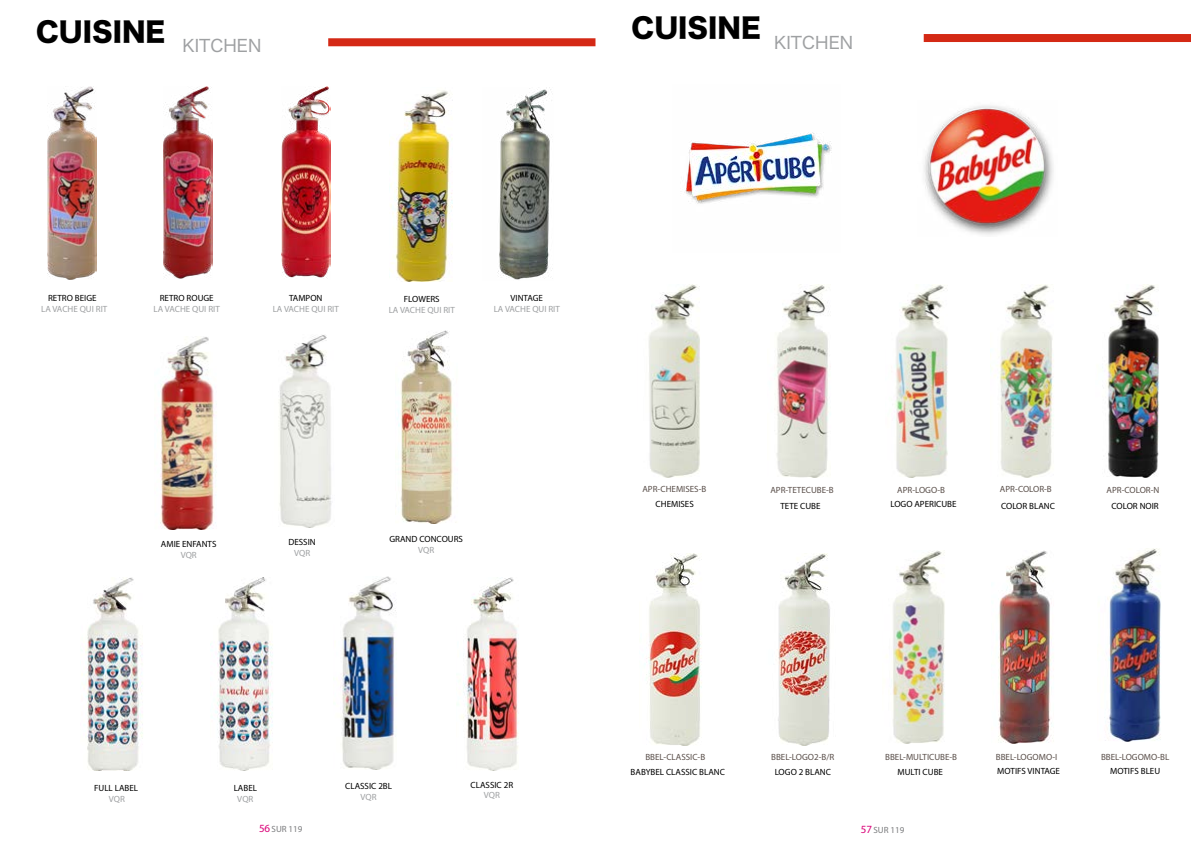
<style>
.page{position:relative;width:1191px;height:842px;background:#fff}
.page>*{position:absolute;margin:0;border:0;box-sizing:border-box;transform-origin:0 0}
.t1{font:27px "Hiragino Sans W8";color:#000}
.t2{font:9px "Myriad Pro";color:#000}
.t3{font:9px "Myriad Pro";color:#5a4f4a}
.t4{font:9px "Myriad Pro";color:#9ea0a2}
.t5{font:9px "Myriad Pro";color:#7b7c7e}
.s1{font-size:11px;color:#da0078}
</style>
<div class="page">
<img style="left:497px;top:88px;width:56px;height:192px">
<img style="left:48px;top:86px;width:49px;height:193px">
<img style="left:164px;top:86px;width:48px;height:193px">
<img style="left:281px;top:86px;width:49px;height:192px">
<div style="left:328px;top:38px;width:267px;height:8px;background:#d42915"></div>
<img style="left:390px;top:90px;width:62px;height:191px">
<img style="left:160px;top:337px;width:57px;height:192px">
<img style="left:457px;top:578px;width:62px;height:192px">
<img style="left:279px;top:335px;width:53px;height:192px">
<img style="left:340px;top:577px;width:56px;height:193px">
<img style="left:398px;top:330px;width:58px;height:193px">
<img style="left:82px;top:578px;width:61px;height:192px">
<img style="left:210px;top:578px;width:63px;height:192px">
<img style="left:895px;top:285px;width:53px;height:192px">
<img style="left:644px;top:553px;width:58px;height:193px">
<img style="left:778px;top:553px;width:52px;height:193px">
<img style="left:774px;top:284px;width:55px;height:193px">
<img style="left:990px;top:284px;width:64px;height:193px">
<img style="left:893px;top:550px;width:52px;height:193px">
<img style="left:998px;top:551px;width:55px;height:192px">
<img style="left:1106px;top:284px;width:53px;height:193px">
<img style="left:649px;top:284px;width:51px;height:193px">
<img style="left:1105px;top:549px;width:56px;height:193px">
<img style="left:685px;top:132px;width:147px;height:72px">
<img style="left:924px;top:105px;width:130px;height:130px">
<div style="left:923px;top:34px;width:268px;height:8px;background:#d42915"></div>
<h1 class="t1" style="left:36px;top:17px;width:227px">CUISINE <sub>KITCHEN</sub></h1>
<h1 class="t1" style="left:631px;top:13px;width:223px">CUISINE <sub>KITCHEN</sub></h1>
<p class="t2" style="left:48px;top:293px;width:50px">RETRO BEIGE</p>
<p class="t4" style="left:41px;top:303px;width:68px">LA VACHE QUI RIT</p>
<p class="t2" style="left:160px;top:292px;width:55px">RETRO ROUGE</p>
<p class="t4" style="left:154px;top:303px;width:68px">LA VACHE QUI RIT</p>
<p class="t2" style="left:289px;top:292px;width:35px">TAMPON</p>
<p class="t4" style="left:273px;top:303px;width:68px">LA VACHE QUI RIT</p>
<p class="t2" style="left:404px;top:293px;width:37px">FLOWERS</p>
<p class="t4" style="left:389px;top:304px;width:68px">LA VACHE QUI RIT</p>
<p class="t2" style="left:510px;top:292px;width:34px">VINTAGE</p>
<p class="t4" style="left:494px;top:303px;width:68px">LA VACHE QUI RIT</p>
<p class="t2" style="left:161px;top:539px;width:57px">AMIE ENFANTS</p>
<p class="t4" style="left:181px;top:549px;width:18px">VQR</p>
<p class="t2" style="left:288px;top:536px;width:29px">DESSIN</p>
<p class="t4" style="left:294px;top:547px;width:18px">VQR</p>
<p class="t2" style="left:389px;top:534px;width:75px">GRAND CONCOURS</p>
<p class="t4" style="left:418px;top:545px;width:18px">VQR</p>
<p class="t3" style="left:642px;top:483px;width:65px">APR-CHEMISES-B</p>
<p class="t3" style="left:770px;top:484px;width:65px">APR-TETECUBE-B</p>
<p class="t3" style="left:897px;top:484px;width:49px">APR-LOGO-B</p>
<p class="t3" style="left:1000px;top:483px;width:53px">APR-COLOR-B</p>
<p class="t3" style="left:1106px;top:484px;width:54px">APR-COLOR-N</p>
<p class="t2" style="left:655px;top:499px;width:40px">CHEMISES</p>
<p class="t2" style="left:780px;top:500px;width:42px">TETE CUBE</p>
<p class="t2" style="left:890px;top:499px;width:68px">LOGO APERICUBE</p>
<p class="t2" style="left:1001px;top:500px;width:55px">COLOR BLANC</p>
<p class="t2" style="left:1111px;top:500px;width:49px">COLOR NOIR</p>
<p class="t2" style="left:94px;top:782px;width:45px">FULL LABEL</p>
<p class="t4" style="left:109px;top:793px;width:18px">VQR</p>
<p class="t2" style="left:234px;top:782px;width:25px">LABEL</p>
<p class="t4" style="left:237px;top:793px;width:18px">VQR</p>
<p class="t2" style="left:345px;top:780px;width:48px">CLASSIC 2BL</p>
<p class="t4" style="left:360px;top:791px;width:18px">VQR</p>
<p class="t2" style="left:470px;top:779px;width:44px">CLASSIC 2R</p>
<p class="t4" style="left:484px;top:790px;width:18px">VQR</p>
<p class="t3" style="left:645px;top:751px;width:61px">BBEL-CLASSIC-B</p>
<p class="t3" style="left:771px;top:751px;width:65px">BBEL-LOGO2-B/R</p>
<p class="t3" style="left:885px;top:751px;width:73px">BBEL-MULTICUBE-B</p>
<p class="t3" style="left:995px;top:751px;width:63px">BBEL-LOGOMO-I</p>
<p class="t3" style="left:1101px;top:751px;width:70px">BBEL-LOGOMO-BL</p>
<p class="t2" style="left:630px;top:767px;width:96px">BABYBEL CLASSIC BLANC</p>
<p class="t2" style="left:774px;top:766px;width:58px">LOGO 2 BLANC</p>
<p class="t2" style="left:897px;top:766px;width:47px">MULTI CUBE</p>
<p class="t2" style="left:997px;top:765px;width:64px">MOTIFS VINTAGE</p>
<p class="t2" style="left:1110px;top:766px;width:51px">MOTIFS BLEU</p>
<p class="t5" style="left:259px;top:823px;width:45px"><span class="s1">56</span>SUR 119</p>
<p class="t5" style="left:861px;top:825px;width:45px"><span class="s1">57</span>SUR 119</p>
</div>
